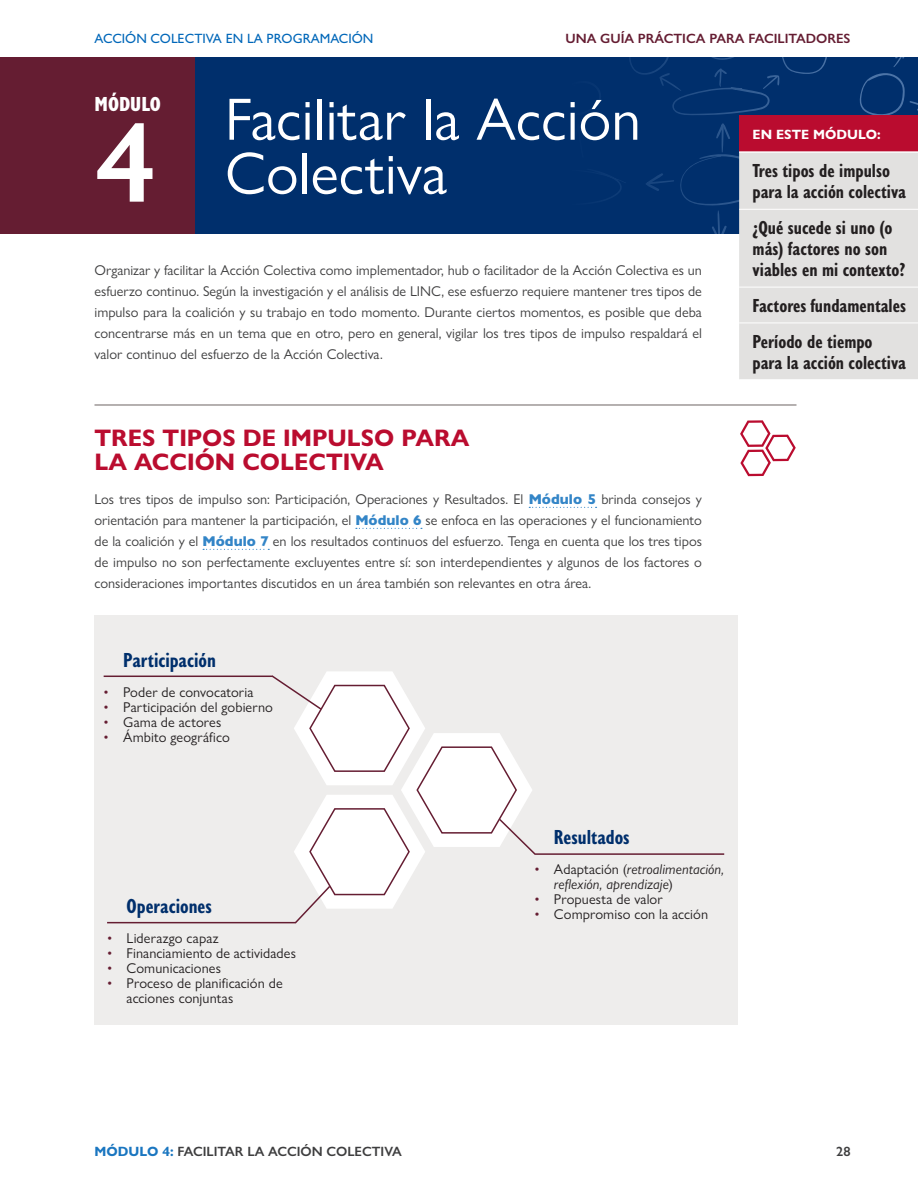
<style>
.page{position:relative;width:918px;height:1188px;background:#fff}
.page>*{position:absolute;margin:0;border:0;box-sizing:border-box;transform-origin:0 0}
.Module{font:600 114px "Gill Sans Nova";color:#fff}
.Heading1{font:60px "Gill Sans Nova";color:#fff}
.t1{font:700 24px/24px "Gill Sans Nova";color:#ba0c2f}
.Figure_H1{font:700 condensed 21px "Gill Sans Nova";color:#002f6c}
.t2{font:800 condensed 21px "Gill Sans Nova";color:#fff}
.Sidebar_Bullets{font:700 condensed 19.5px/21px "Gill Sans Nova";color:#231f20}
.Body{font:14.25px/21px "Gill Sans Nova";color:#3e3e3f;text-align:justify}
.t3{font:14.25px/15px "Gill Sans Nova";letter-spacing:.01em;color:#231f20}
.t4{font:italic 14.25px/15px "Gill Sans Nova";letter-spacing:.005em;color:#231f20}
.t5{font:600 13.5px "Gill Sans Nova";color:#3e3e3f}
.t6{font:600 13.5px "Gill Sans Nova";color:#651d32}
.t7{font:500 13.5px "Gill Sans Nova";color:#0067b9}
.Sidebar_Heading{font:700 13.5px "Gill Sans Nova";color:#fff}
.s1{font-weight:800;color:#3385c7}
.s2{color:#651d32}
.s3{font-style:normal;color:#651d32}
.s4{font-style:normal}
.s5{font-weight:700;color:#1a76c0}
</style>
<div class="page">
<div style="left:0;top:57px;width:918px;height:176px;background:#002f6c"></div>
<svg style="left:629px;top:57px;width:198px;height:58px"></svg>
<svg style="left:436px;top:174px;width:194px;height:60px"></svg>
<svg style="left:859px;top:57px;width:59px;height:58px"></svg>
<div style="left:0;top:57px;width:194px;height:176px;background:#651d32"></div>
<hr style="left:94px;top:405px;width:702px;height:1px;background:#6c6463">
<svg style="left:529px;top:507px;width:68px;height:1px"></svg>
<svg style="left:356px;top:528px;width:66px;height:1px"></svg>
<svg style="left:203px;top:549px;width:66px;height:1px"></svg>
<svg style="left:740px;top:420px;width:56px;height:56px"></svg>
<div style="left:94px;top:615px;width:644px;height:409px;background:#eeedec"></div>
<hr style="left:104px;top:676px;width:169px;height:1px;background:#651d32">
<hr style="left:107px;top:922px;width:189px;height:1px;background:#651d32">
<hr style="left:534px;top:853px;width:190px;height:2px;background:#651d32">
<svg style="left:270px;top:671px;width:267px;height:253px"></svg>
<div style="left:739px;top:115px;width:179px;height:37px;background:#ba0c2f"></div>
<svg style="left:645px;top:123px;width:273px;height:256px"></svg>
<hr style="left:739px;top:151px;width:179px;height:2px;background:#fff">
<hr style="left:739px;top:209px;width:179px;height:1px;background:#fff">
<hr style="left:739px;top:287px;width:179px;height:1px;background:#fff">
<hr style="left:739px;top:323px;width:179px;height:1px;background:#fff">
<p class="t7" style="left:94px;top:30px;width:281px">ACCIÓN COLECTIVA EN LA PROGRAMACIÓN</p>
<p class="t6" style="left:566px;top:30px;width:286px">UNA GUÍA PRÁCTICA PARA FACILITADORES</p>
<h3 class="t2" style="left:94px;top:90px;width:68px">MÓDULO</h3>
<p class="Module" style="left:96px;top:93px;width:62px">4</p>
<p class="Heading1" style="left:225px;top:83px;width:418px">Facilitar la Acción</p>
<p class="Heading1" style="left:225px;top:137px;width:224px">Colectiva</p>
<p class="Body" style="left:94px;top:259px;width:609px">Organizar y facilitar la Acción Colectiva como implementador, hub o facilitador de la Acción Colectiva es un esfuerzo continuo. Según la investigación y el análisis de LINC, ese esfuerzo requiere mantener tres tipos de impulso para la coalición y su trabajo en todo momento. Durante ciertos momentos, es posible que deba concentrarse más en un tema que en otro, pero en general, vigilar los tres tipos de impulso respaldará el valor continuo del esfuerzo de la Acción Colectiva.</p>
<h1 class="t1" style="left:94px;top:426px;width:376px">TRES TIPOS DE IMPULSO PARA<br>LA ACCIÓN COLECTIVA</h1>
<p class="Body" style="left:94px;top:489px;width:609px">Los tres tipos de impulso son: Participación, Operaciones y Resultados. El <span class="s1">Módulo 5</span> brinda consejos y orientación para mantener la participación, el <span class="s1">Módulo 6</span> se enfoca en las operaciones y el funcionamiento de la coalición y el <span class="s1">Módulo 7</span> en los resultados continuos del esfuerzo. Tenga en cuenta que los tres tipos de impulso no son perfectamente excluyentes entre sí: son interdependientes y algunos de los factores o consideraciones importantes discutidos en un área también son relevantes en otra área.</p>
<p class="Figure_H1" style="left:123px;top:645px;width:94px">Participación</p>
<p class="t3" style="left:104px;top:684px;width:151px"><span class="s2">•</span> Poder de convocatoria</p>
<p class="t3" style="left:104px;top:699px;width:171px"><span class="s2">•</span> Participación del gobierno</p>
<p class="t3" style="left:104px;top:714px;width:119px"><span class="s2">•</span> Gama de actores</p>
<p class="t3" style="left:104px;top:729px;width:128px"><span class="s2">•</span> Ámbito geográfico</p>
<p class="Sidebar_Heading" style="left:753px;top:126px;width:130px">EN ESTE MÓDULO:</p>
<p class="Sidebar_Bullets" style="left:753px;top:160px;width:155px">Tres tipos de impulso para la acción colectiva</p>
<p class="Sidebar_Bullets" style="left:753px;top:217px;width:154px">¿Qué sucede si uno (o más) factores no son viables en mi contexto?</p>
<p class="Sidebar_Bullets" style="left:753px;top:294px;width:155px">Factores fundamentales</p>
<p class="Sidebar_Bullets" style="left:753px;top:330px;width:155px">Período de tiempo para la acción colectiva</p>
<p class="Figure_H1" style="left:127px;top:892px;width:87px">Operaciones</p>
<p class="t3" style="left:107px;top:930px;width:113px"><span class="s2">•</span> Liderazgo capaz</p>
<p class="t3" style="left:107px;top:945px;width:190px"><span class="s2">•</span> Financiamiento de actividades</p>
<p class="t3" style="left:107px;top:960px;width:115px"><span class="s2">•</span> Comunicaciones</p>
<p class="t3" style="left:127px;top:975px;width:158px;text-indent:-20px"><span class="s2">•</span> Proceso de planificación de acciones conjuntas</p>
<p class="Figure_H1" style="left:554px;top:823px;width:77px">Resultados</p>
<p class="t4" style="left:554px;top:862px;width:172px;text-indent:-20px"><span class="s3">•</span> <span class="s4">Adaptación (</span>retroalimentación, reflexión, aprendizaje<span class="s4">)</span></p>
<p class="t3" style="left:534px;top:892px;width:130px"><span class="s2">•</span> Propuesta de valor</p>
<p class="t3" style="left:534px;top:907px;width:175px"><span class="s2">•</span> Compromiso con la acción</p>
<p class="t5" style="left:94px;top:1143px;width:309px"><span class="s5">MÓDULO 4:</span> FACILITAR LA ACCIÓN COLECTIVA</p>
<p class="t5" style="left:836px;top:1143px;width:16px">28</p>
</div>
